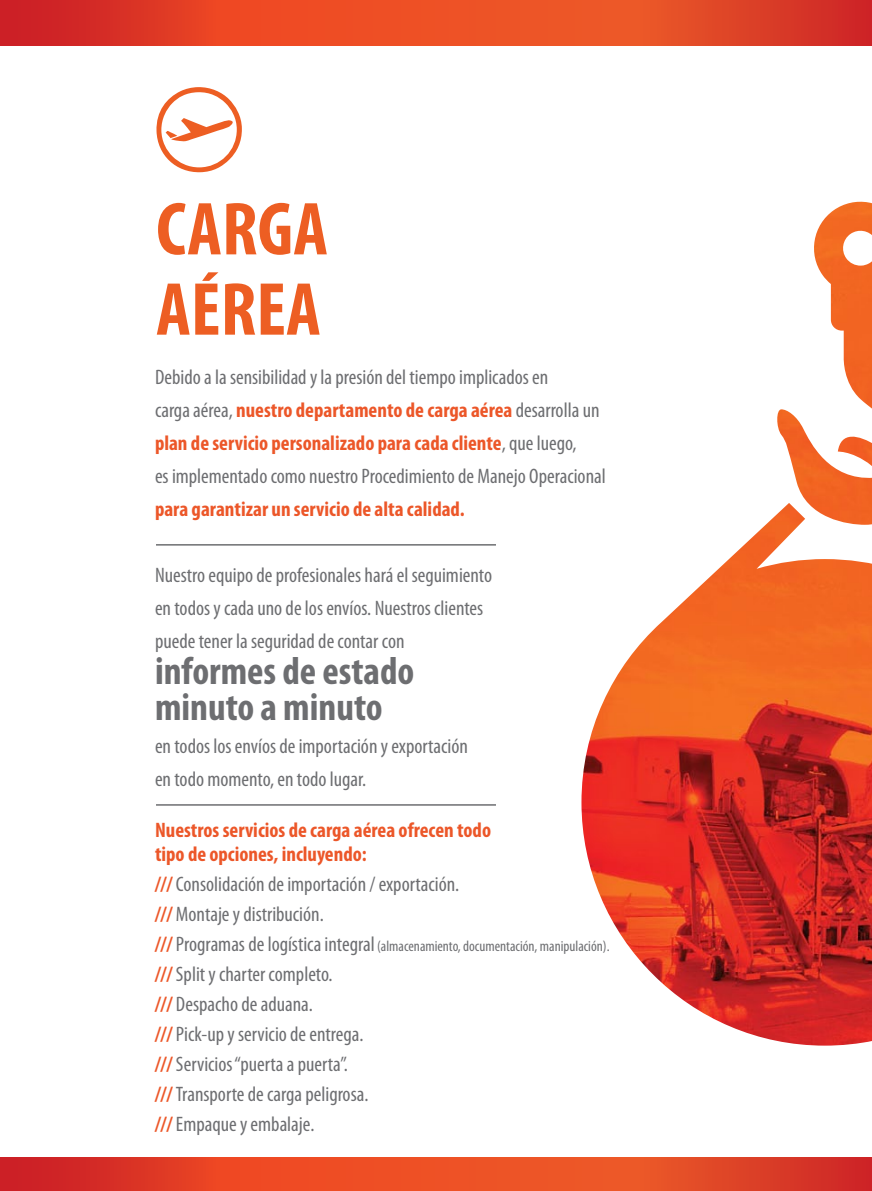
<style>
.page{position:relative;width:872px;height:1191px;background:#fff}
.page>*{position:absolute;margin:0;border:0;box-sizing:border-box;transform-origin:0 0}
.t1{font:700 condensed 75.75px/80.2px "Myriad Pro";color:#ed5e23}
.t2{font:700 condensed 39px/36px "Myriad Pro";color:#6d6e71}
.t3{font:condensed 21px/33px "Myriad Pro";color:#6d6e71}
.t4{font:700 condensed 21px/24px "Myriad Pro";color:#ec5729}
.t5{font:condensed 15px "Myriad Pro";color:#6d6e71}
.s1{font-weight:700;color:#ec5729}
.s2{font-weight:700;font-size:21px;color:#ec5729}
.s3{font-size:21px}
</style>
<div class="page">
<svg style="left:581px;top:201px;width:291px;height:845px"></svg>
<svg style="left:0;top:0;width:872px;height:45px;background:#e34325"></svg>
<svg style="left:1px;top:1157px;width:871px;height:34px;background:#e34325"></svg>
<hr style="left:156px;top:804px;width:340px;height:1px;background:#6d6e71">
<hr style="left:156px;top:544px;width:340px;height:1px;background:#6d6e71">
<svg style="left:156px;top:87px;width:86px;height:86px"></svg>
<h1 class="t1" style="left:156px;top:187px;width:173px">CARGA<br>AÉREA</h1>
<p class="t3" style="left:155px;top:360px;width:452px">Debido a la sensibilidad y la presión del tiempo implicados en<br>carga aérea, <span class="s1">nuestro departamento de carga aérea</span> desarrolla un <span class="s1">plan de servicio personalizado para cada cliente</span>, que luego,<br>es implementado como nuestro Procedimiento de Manejo Operacional</p>
<p class="t4" style="left:155px;top:496px;width:311px">para garantizar un servicio de alta calidad.</p>
<p class="t3" style="left:155px;top:558px;width:338px">Nuestro equipo de profesionales hará el seguimiento en todos y cada uno de los envíos. Nuestros clientes puede tener la seguridad de contar con</p>
<h2 class="t2" style="left:155px;top:652px;width:261px">informes de estado minuto a minuto</h2>
<p class="t3" style="left:155px;top:729px;width:314px">en todos los envíos de importación y exportación en todo momento, en todo lugar.</p>
<p class="t4" style="left:155px;top:817px;width:337px">Nuestros servicios de carga aérea ofrecen todo tipo de opciones, incluyendo:</p>
<p class="t3" style="left:155px;top:868px;width:306px;line-height:30px"><span class="s1">///</span> Consolidación de importación / exportación. <span class="s1">///</span> Montaje y distribución.</p>
<p class="t5" style="left:155px;top:937px;width:456px"><span class="s2">///</span> <span class="s3">Programas de logística integral</span> (almacenamiento, documentación, manipulación).</p>
<p class="t3" style="left:155px;top:958px;width:215px;line-height:30px"><span class="s1">///</span> Split y charter completo.<br><span class="s1">///</span> Despacho de aduana.<br><span class="s1">///</span> Pick-up y servicio de entrega. <span class="s1">///</span> Servicios “puerta a puerta”. <span class="s1">///</span> Transporte de carga peligrosa. <span class="s1">///</span> Empaque y embalaje.</p>
</div>
